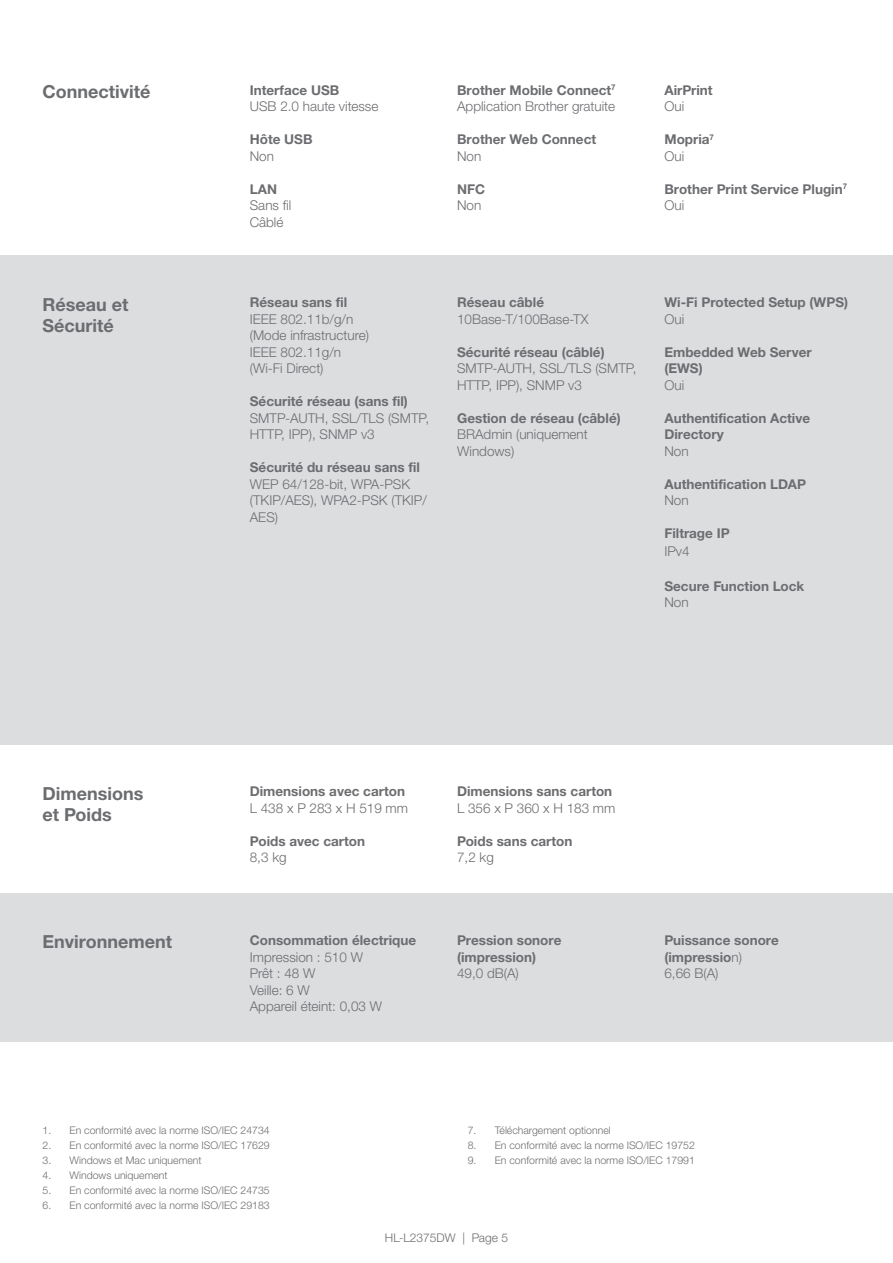
<style>
.page{position:relative;width:893px;height:1263px;background:#fff}
.page>*{position:absolute;margin:0;border:0;box-sizing:border-box;transform-origin:0 0}
.t1{font:700 18px/21.6px "Helvetica Neue LTW1 G";color:#6c6d70}
.t2{font:700 13.5px/16.5px "Helvetica Neue LTW1 G";color:#6c6d70}
.t3{font:300 13.5px/16.5px "Helvetica Neue LTW1 G";color:#6c6d70}
.t4{font:300 12px "Helvetica Neue LTW1 G";color:#6c6d70}
.t5{font:300 10.5px "Helvetica Neue LTW1 G";color:#6c6d70}
.s1{font-weight:700}
.s2{font-weight:300}
</style>
<div class="page">
<div style="left:0;top:255px;width:893px;height:489px;background:#dcdddf"></div>
<div style="left:0;top:893px;width:893px;height:149px;background:#dcdddf"></div>
<h1 class="t1" style="left:43px;top:81px;width:109px">Connectivité</h1>
<p class="t2" style="left:250px;top:82px;width:91px">Interface USB</p>
<p class="t3" style="left:250px;top:98px;width:130px">USB 2.0 haute vitesse</p>
<p class="t2" style="left:250px;top:131px;width:64px">Hôte USB</p>
<p class="t3" style="left:250px;top:148px;width:26px">Non</p>
<p class="t2" style="left:250px;top:181px;width:29px">LAN</p>
<p class="t3" style="left:250px;top:197px;width:43px">Sans fil<br>Câblé</p>
<h1 class="t1" style="left:43px;top:293px;width:88px">Réseau et<br>Sécurité</h1>
<p class="t2" style="left:250px;top:294px;width:99px">Réseau sans fil</p>
<p class="t3" style="left:250px;top:311px;width:121px">IEEE 802.11b/g/n (Mode infrastructure)<br>IEEE 802.11g/n (Wi-Fi Direct)</p>
<p class="t2" style="left:250px;top:393px;width:160px">Sécurité réseau (sans fil)</p>
<p class="t3" style="left:250px;top:410px;width:181px">SMTP-AUTH, SSL/TLS (SMTP,<br>HTTP, IPP), SNMP v3</p>
<p class="t2" style="left:250px;top:459px;width:172px">Sécurité du réseau sans fil</p>
<p class="t3" style="left:250px;top:476px;width:179px">WEP 64/128-bit, WPA-PSK (TKIP/AES), WPA2-PSK (TKIP/<br>AES)</p>
<p class="t3" style="left:457px;top:82px;width:160px"><span class="s1">Brother Mobile Connect</span><sup>7<br></sup>Application Brother gratuite</p>
<p class="t2" style="left:457px;top:131px;width:141px">Brother Web Connect</p>
<p class="t3" style="left:457px;top:148px;width:26px">Non</p>
<p class="t2" style="left:457px;top:181px;width:30px">NFC</p>
<p class="t3" style="left:457px;top:197px;width:26px">Non</p>
<p class="t2" style="left:664px;top:82px;width:50px">AirPrint</p>
<p class="t3" style="left:664px;top:98px;width:21px">Oui</p>
<p class="t2" style="left:664px;top:131px;width:51px">Mopria<sup>7<br></sup><span class="s2">Oui</span></p>
<p class="t2" style="left:664px;top:181px;width:184px">Brother Print Service Plugin<sup>7<br></sup><span class="s2">Oui</span></p>
<p class="t2" style="left:457px;top:294px;width:88px">Réseau câblé</p>
<p class="t3" style="left:457px;top:311px;width:133px">10Base-T/100Base-TX</p>
<p class="t2" style="left:457px;top:344px;width:149px">Sécurité réseau (câblé)</p>
<p class="t3" style="left:457px;top:360px;width:181px">SMTP-AUTH, SSL/TLS (SMTP,<br>HTTP, IPP), SNMP v3</p>
<p class="t2" style="left:457px;top:410px;width:165px">Gestion de réseau (câblé)</p>
<p class="t3" style="left:457px;top:426px;width:132px">BRAdmin (uniquement<br>Windows)</p>
<p class="t2" style="left:664px;top:294px;width:185px">Wi-Fi Protected Setup (WPS)</p>
<p class="t3" style="left:664px;top:311px;width:21px">Oui</p>
<p class="t2" style="left:664px;top:344px;width:149px">Embedded Web Server (EWS)</p>
<p class="t3" style="left:664px;top:377px;width:21px">Oui</p>
<p class="t2" style="left:664px;top:410px;width:147px">Authentification Active<br>Directory</p>
<p class="t3" style="left:664px;top:443px;width:26px">Non</p>
<p class="t2" style="left:664px;top:476px;width:143px">Authentification LDAP</p>
<p class="t3" style="left:664px;top:492px;width:26px">Non</p>
<p class="t2" style="left:664px;top:525px;width:67px">Filtrage IP</p>
<p class="t3" style="left:664px;top:543px;width:27px">IPv4</p>
<p class="t2" style="left:664px;top:578px;width:141px">Secure Function Lock</p>
<p class="t3" style="left:664px;top:594px;width:26px">Non</p>
<h1 class="t1" style="left:43px;top:782px;width:102px">Dimensions et Poids</h1>
<p class="t2" style="left:250px;top:783px;width:157px">Dimensions avec carton</p>
<p class="t3" style="left:250px;top:800px;width:160px">L 438 x P 283 x H 519 mm</p>
<p class="t2" style="left:250px;top:833px;width:117px">Poids avec carton</p>
<p class="t3" style="left:250px;top:849px;width:38px">8,3 kg</p>
<p class="t2" style="left:457px;top:783px;width:157px">Dimensions sans carton</p>
<p class="t3" style="left:457px;top:800px;width:160px">L 356 x P 360 x H 183 mm</p>
<p class="t2" style="left:457px;top:833px;width:117px">Poids sans carton</p>
<p class="t3" style="left:457px;top:849px;width:38px">7,2 kg</p>
<p class="t2" style="left:250px;top:932px;width:168px">Consommation électrique</p>
<p class="t3" style="left:250px;top:948px;width:134px">Impression : 510 W<br>Prêt : 48 W<br>Veille: 6 W<br>Appareil éteint: 0,03 W</p>
<p class="t2" style="left:457px;top:932px;width:106px">Pression sonore (impression)</p>
<p class="t3" style="left:457px;top:965px;width:63px">49,0 dB(A)</p>
<h1 class="t1" style="left:43px;top:931px;width:131px">Environnement</h1>
<p class="t2" style="left:664px;top:932px;width:116px">Puissance sonore (impressio<span class="s2">n)<br>6,66 B(A)</span></p>
<p class="t5" style="left:43px;top:1124px;width:229px">1. En conformité avec la norme ISO/IEC 24734</p>
<p class="t5" style="left:43px;top:1139px;width:229px">2. En conformité avec la norme ISO/IEC 17629</p>
<p class="t5" style="left:43px;top:1154px;width:161px">3. Windows et Mac uniquement</p>
<p class="t5" style="left:43px;top:1169px;width:127px">4. Windows uniquement</p>
<p class="t5" style="left:43px;top:1184px;width:229px">5. En conformité avec la norme ISO/IEC 24735</p>
<p class="t5" style="left:43px;top:1199px;width:229px">6. En conformité avec la norme ISO/IEC 29183</p>
<p class="t5" style="left:468px;top:1124px;width:144px">7. Téléchargement optionnel</p>
<p class="t5" style="left:468px;top:1139px;width:229px">8. En conformité avec la norme ISO/IEC 19752</p>
<p class="t5" style="left:468px;top:1154px;width:229px">9. En conformité avec la norme ISO/IEC 17991</p>
<p class="t4" style="left:385px;top:1230px;width:125px">HL-L2375DW | Page 5</p>
</div>
